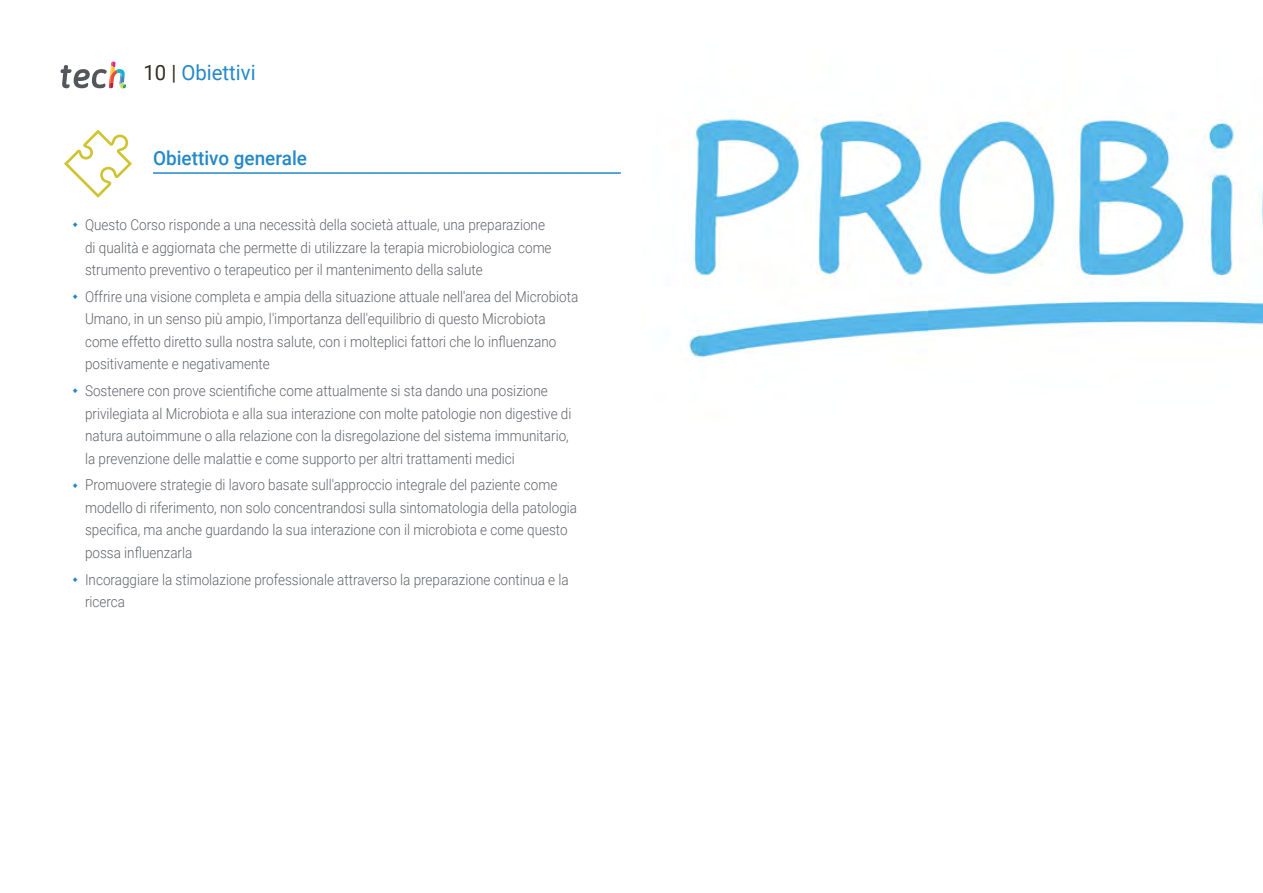
<style>
.page{position:relative;width:1263px;height:893px;background:#fff}
.page>*{position:absolute;margin:0;border:0;box-sizing:border-box;transform-origin:0 0}
.t1{font:21px "Roboto";color:#2488c9}
.t2{font:500 19.5px "Roboto";color:#2488c9}
.t3{font:300 15px/22.5px "Roboto";color:#61646a;scale:.9 1}
.s1{color:#312e20}
</style>
<div class="page">
<hr style="left:153px;top:173px;width:468px;height:1px;background:#2488c9">
<svg style="left:64px;top:130px;width:68px;height:68px"></svg>
<img style="left:687px;top:118px;width:576px;height:240px">
<svg style="left:61px;top:62px;width:65px;height:27px"></svg>
<h1 class="t1" style="left:144px;top:57px;width:114px"><span class="s1">10 |</span> Obiettivi</h1>
<h2 class="t2" style="left:153px;top:144px;width:155px">Obiettivo generale</h2>
<p class="t3" style="left:85px;top:213px;width:520px">Questo Corso risponde a una necessità della società attuale, una preparazione di qualità e aggiornata che permette di utilizzare la terapia microbiologica come strumento preventivo o terapeutico per il mantenimento della salute</p>
<p class="t3" style="left:85px;top:285px;width:550px">Offrire una visione completa e ampia della situazione attuale nell'area del Microbiota Umano, in un senso più ampio, l'importanza dell'equilibrio di questo Microbiota come effetto diretto sulla nostra salute, con i molteplici fattori che lo influenzano positivamente e negativamente</p>
<p class="t3" style="left:85px;top:379px;width:542px">Sostenere con prove scientifiche come attualmente si sta dando una posizione privilegiata al Microbiota e alla sua interazione con molte patologie non digestive di natura autoimmune o alla relazione con la disregolazione del sistema immunitario, la prevenzione delle malattie e come supporto per altri trattamenti medici</p>
<p class="t3" style="left:85px;top:473px;width:548px">Promuovere strategie di lavoro basate sull'approccio integrale del paziente come modello di riferimento, non solo concentrandosi sulla sintomatologia della patologia specifica, ma anche guardando la sua interazione con il microbiota e come questo possa influenzarla</p>
<p class="t3" style="left:85px;top:567px;width:539px">Incoraggiare la stimolazione professionale attraverso la preparazione continua e la ricerca</p>
</div>
